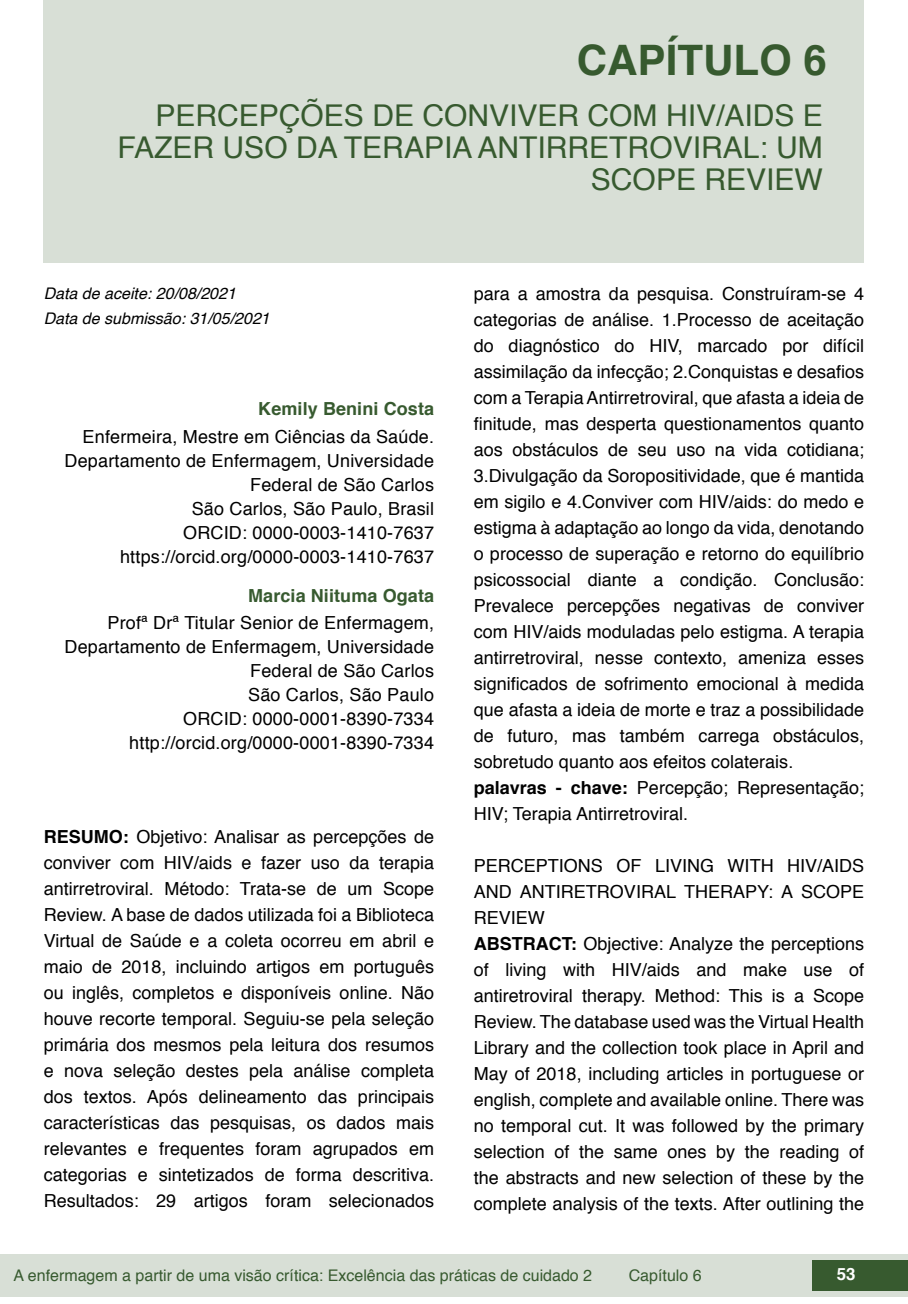
<style>
.page{position:relative;width:908px;height:1304px;background:#fff}
.page>*{position:absolute;margin:0;border:0;box-sizing:border-box;transform-origin:0 0}
.t1{font:700 42px "Helvetica";color:#375a2f}
.t2{font:30px/32px "Helvetica";color:#375a2f;text-align:right}
.t3{font:18px/26px "Helvetica";color:#000;text-align:right}
.t4{font:700 18px "Helvetica";letter-spacing:.005em;color:#375a2f}
.t5{font:700 16.8px "Helvetica";color:#fff}
.t6{font:16px "Helvetica";color:#375a2f}
.t7{font:italic 16px "Helvetica";color:#000}
.s1{font-weight:700}
</style>
<div class="page">
<div style="left:0;top:1254px;width:906px;height:43px;background:#d8dfd6"></div>
<div style="left:812px;top:1261px;width:95px;height:30px;background:#375a2f"></div>
<div style="left:44px;top:0;width:819px;height:263px;background:#d8dfd6"></div>
<h1 class="t1" style="left:576px;top:26px;width:251px">CAPÍTULO 6</h1>
<h2 class="t2" style="left:117px;top:101px;width:706px">PERCEPÇÕES DE CONVIVER COM HIV/AIDS E<br>FAZER USO DA TERAPIA ANTIRRETROVIRAL: UM<br>SCOPE REVIEW</h2>
<p class="t7" style="left:44px;top:280px;width:194px">Data de aceite: 20/08/2021</p>
<p class="t7" style="left:44px;top:306px;width:227px">Data de submissão: 31/05/2021</p>
<p class="t4" style="left:258px;top:395px;width:177px">Kemily Benini Costa</p>
<p class="t3" style="left:64px;top:425px;width:371px;line-height:24px">Enfermeira, Mestre em Ciências da Saúde.<br>Departamento de Enfermagem, Universidade Federal de São Carlos<br>São Carlos, São Paulo, Brasil<br>ORCID: 0000-0003-1410-7637 https://orcid.org/0000-0003-1410-7637</p>
<p class="t4" style="left:248px;top:581px;width:187px">Marcia Niituma Ogata</p>
<p class="t3" style="left:64px;top:612px;width:371px;line-height:24px">Profª Drª Titular Senior de Enfermagem, Departamento de Enfermagem, Universidade Federal de São Carlos<br>São Carlos, São Paulo<br>ORCID: 0000-0001-8390-7334 http://orcid.org/0000-0001-8390-7334</p>
<p class="t3" style="left:44px;top:825px;width:392px;text-align:justify"><span class="s1">RESUMO:</span> Objetivo: Analisar as percepções de conviver com HIV/aids e fazer uso da terapia antirretroviral. Método: Trata-se de um Scope Review. A base de dados utilizada foi a Biblioteca Virtual de Saúde e a coleta ocorreu em abril e maio de 2018, incluindo artigos em português ou inglês, completos e disponíveis online. Não houve recorte temporal. Seguiu-se pela seleção primária dos mesmos pela leitura dos resumos e nova seleção destes pela análise completa dos textos. Após delineamento das principais características das pesquisas, os dados mais relevantes e frequentes foram agrupados em categorias e sintetizados de forma descritiva.<br>Resultados: 29 artigos foram selecionados</p>
<p class="t3" style="left:473px;top:281px;width:392px;text-align:left">para a amostra da pesquisa. Construíram-se 4 categorias de análise. 1.Processo de aceitação do diagnóstico do HIV, marcado por difícil assimilação da infecção; 2.Conquistas e desafios com a Terapia Antirretroviral, que afasta a ideia de finitude, mas desperta questionamentos quanto aos obstáculos de seu uso na vida cotidiana; 3.Divulgação da Soropositividade, que é mantida em sigilo e 4.Conviver com HIV/aids: do medo e estigma à adaptação ao longo da vida, denotando o processo de superação e retorno do equilíbrio psicossocial diante a condição. Conclusão:<br>Prevalece percepções negativas de conviver com HIV/aids moduladas pelo estigma. A terapia antirretroviral, nesse contexto, ameniza esses significados de sofrimento emocional à medida que afasta a ideia de morte e traz a possibilidade de futuro, mas também carrega obstáculos, sobretudo quanto aos efeitos colaterais. <span class="s1">palavras - chave:</span> Percepção; Representação; HIV; Terapia Antirretroviral.</p>
<p class="t3" style="left:473px;top:853px;width:392px;text-align:left">PERCEPTIONS OF LIVING WITH HIV/AIDS AND ANTIRETROVIRAL THERAPY: A SCOPE REVIEW<br><span class="s1">ABSTRACT:</span> Objective: Analyze the perceptions of living with HIV/aids and make use of antiretroviral therapy. Method: This is a Scope Review. The database used was the Virtual Health Library and the collection took place in April and May of 2018, including articles in portuguese or english, complete and available online. There was no temporal cut. It was followed by the primary selection of the same ones by the reading of the abstracts and new selection of these by the complete analysis of the texts. After outlining the</p>
<p class="t6" style="left:14px;top:1263px;width:580px">A enfermagem a partir de uma visão crítica: Excelência das práticas de cuidado 2</p>
<p class="t6" style="left:628px;top:1263px;width:74px">Capítulo 6</p>
<p class="t5" style="left:836px;top:1261px;width:20px">53</p>
</div>
